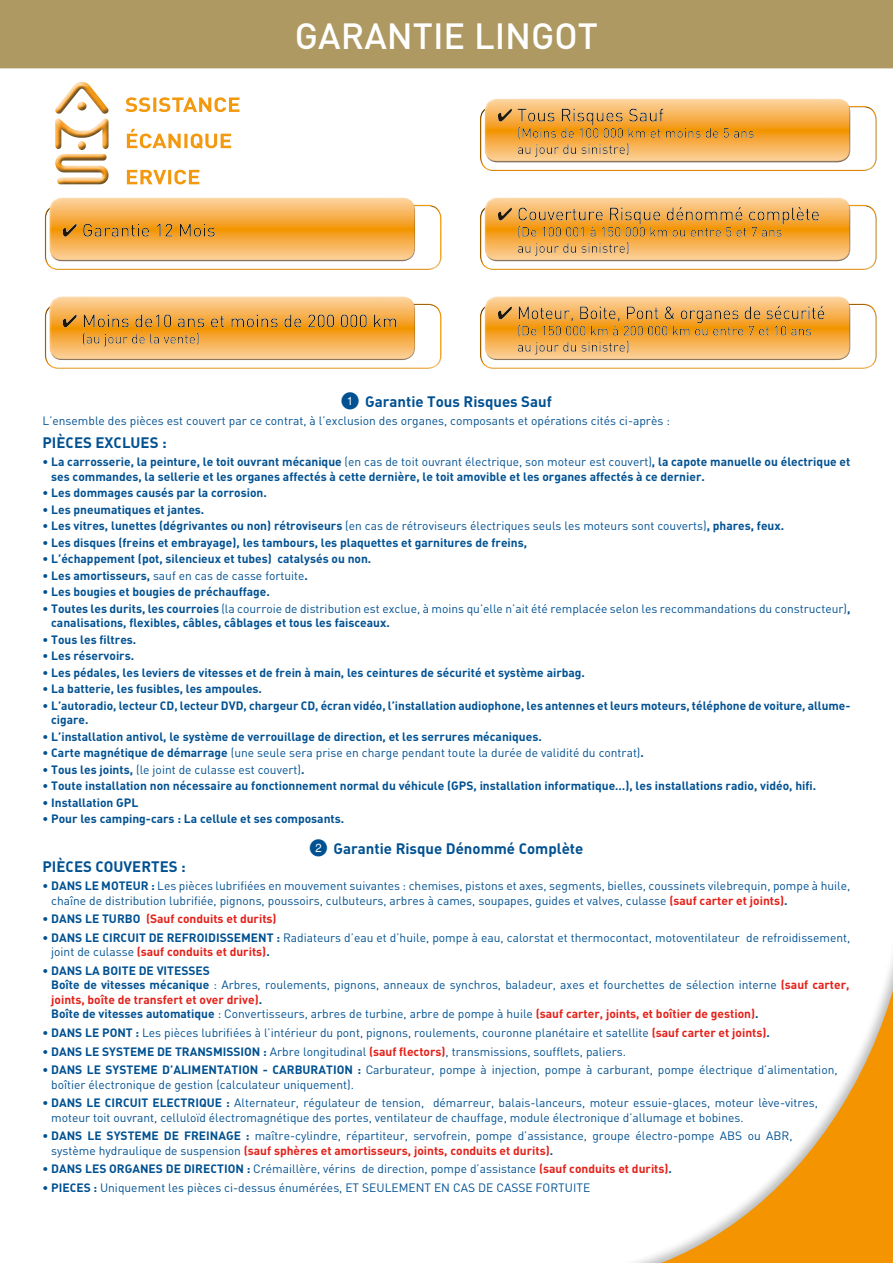
<style>
.page{position:relative;width:893px;height:1263px;background:#fff}
.page>*{position:absolute;margin:0;border:0;box-sizing:border-box;transform-origin:0 0}
.t1{font:500 36px "DIN";color:#fff}
.t2{font:700 15px "DIN";color:#005192}
.t3{font:12px/14.4px "DIN";color:#005192}
.t4{font:700 12px/14.4px "DIN";color:#005192}
.t5{font:700 12px "DIN";color:#e32119}
.s1{font-family:"Numerics P03";font-weight:400;font-size:18px}
.s2{font-weight:400}
.s3{font-weight:700}
.s4{font-weight:700;color:#e32119}
.s5{color:#005192}
</style>
<div class="page">
<div style="left:479px;top:107px;width:400px;height:66px;background:#1a171c;opacity:.75"></div>
<div style="left:482px;top:97px;width:369px;height:59px;background:#fff;opacity:.75"></div>
<div style="left:484px;top:102px;width:368px;height:63px;background:#1a171c;opacity:.75"></div>
<div style="left:479px;top:206px;width:400px;height:65px;background:#1a171c;opacity:.75"></div>
<div style="left:482px;top:196px;width:369px;height:59px;background:#fff;opacity:.75"></div>
<div style="left:484px;top:201px;width:368px;height:62px;background:#1a171c;opacity:.75"></div>
<div style="left:44px;top:206px;width:400px;height:65px;background:#1a171c;opacity:.75"></div>
<div style="left:47px;top:196px;width:369px;height:59px;background:#fff;opacity:.75"></div>
<div style="left:48px;top:201px;width:369px;height:62px;background:#1a171c;opacity:.75"></div>
<div style="left:479px;top:304px;width:400px;height:66px;background:#1a171c;opacity:.75"></div>
<div style="left:482px;top:295px;width:369px;height:59px;background:#fff;opacity:.75"></div>
<div style="left:484px;top:300px;width:368px;height:62px;background:#1a171c;opacity:.75"></div>
<div style="left:44px;top:304px;width:400px;height:66px;background:#1a171c;opacity:.75"></div>
<div style="left:47px;top:295px;width:369px;height:59px;background:#fff;opacity:.75"></div>
<div style="left:48px;top:300px;width:369px;height:62px;background:#1a171c;opacity:.75"></div>
<svg style="left:127px;top:170px;width:72px;height:14px"></svg>
<svg style="left:127px;top:129px;width:104px;height:20px"></svg>
<svg style="left:125px;top:97px;width:114px;height:15px"></svg>
<img style="left:55px;top:154px;width:54px;height:30px">
<img style="left:55px;top:119px;width:54px;height:30px">
<img style="left:75px;top:82px;width:14px;height:3px">
<img style="left:55px;top:85px;width:54px;height:29px">
<div style="left:0;top:0;width:893px;height:68px;background:#ae9962"></div>
<svg style="left:635px;top:956px;width:258px;height:307px"></svg>
<h1 class="t1" style="left:295px;top:13px;width:305px">GARANTIE LINGOT</h1>
<p class="t2" style="left:341px;top:391px;width:212px"><span class="s1">Q</span> Garantie Tous Risques Sauf</p>
<p class="t3" style="left:43px;top:414px;width:629px">L’ensemble des pièces est couvert par ce contrat, à l’exclusion des organes, composants et opérations cités ci-après :</p>
<p class="t2" style="left:43px;top:432px;width:126px">PIèCES EXCLUES :</p>
<p class="t4" style="left:51px;top:454px;width:801px;text-indent:-9px">• La carrosserie, la peinture, le toit ouvrant mécanique <span class="s2">(en cas de toit ouvrant électrique, son moteur est couvert)</span>, la capote manuelle ou électrique et ses commandes, la sellerie et les organes affectés à cette dernière, le toit amovible et les organes affectés à ce dernier.</p>
<p class="t4" style="left:43px;top:485px;width:226px">• Les dommages causés par la corrosion.</p>
<p class="t4" style="left:43px;top:502px;width:163px">• Les pneumatiques et jantes.</p>
<p class="t4" style="left:43px;top:518px;width:743px">• Les vitres, lunettes (dégrivantes ou non) rétroviseurs <span class="s2">(en cas de rétroviseurs électriques seuls les moteurs sont couverts)</span>, phares, feux.</p>
<p class="t4" style="left:43px;top:535px;width:486px">• Les disques (freins et embrayage), les tambours, les plaquettes et garnitures de freins,</p>
<p class="t4" style="left:43px;top:551px;width:330px">• L’échappement (pot, silencieux et tubes) catalysés ou non.</p>
<p class="t3" style="left:43px;top:568px;width:267px"><span class="s3">• Les amortisseurs,</span> sauf en cas de casse fortuite<span class="s3">.</span></p>
<p class="t4" style="left:43px;top:584px;width:229px">• Les bougies et bougies de préchauffage.</p>
<p class="t3" style="left:51px;top:601px;width:801px;text-indent:-9px"><span class="s3">• Toutes les durits, les courroies</span> (la courroie de distribution est exclue, à moins qu’elle n’ait été remplacée selon les recommandations du constructeur)<span class="s3">, canalisations, flexibles, câbles, câblages et tous les faisceaux.</span></p>
<p class="t4" style="left:43px;top:632px;width:95px">• Tous les filtres.</p>
<p class="t4" style="left:43px;top:648px;width:93px">• Les réservoirs.</p>
<p class="t4" style="left:43px;top:665px;width:544px">• Les pédales, les leviers de vitesses et de frein à main, les ceintures de sécurité et système airbag.</p>
<p class="t4" style="left:43px;top:681px;width:221px">• La batterie, les fusibles, les ampoules.</p>
<p class="t4" style="left:51px;top:698px;width:801px;text-indent:-9px">• L’autoradio, lecteur CD, lecteur DVD, chargeur CD, écran vidéo, l’installation audiophone, les antennes et leurs moteurs, téléphone de voiture, allume&shy;cigare.</p>
<p class="t4" style="left:43px;top:729px;width:501px">• L’installation antivol, le système de verrouillage de direction, et les serrures mécaniques.</p>
<p class="t3" style="left:43px;top:746px;width:603px"><span class="s3">• Carte magnétique de démarrage</span> (une seule sera prise en charge pendant toute la durée de validité du contrat)<span class="s3">.</span></p>
<p class="t3" style="left:43px;top:762px;width:263px"><span class="s3">• Tous les joints,</span> (le joint de culasse est couvert)<span class="s3">.</span></p>
<p class="t4" style="left:43px;top:778px;width:775px">• Toute installation non nécessaire au fonctionnement normal du véhicule (GPS, installation informatique…), les installations radio, vidéo, hifi.</p>
<p class="t4" style="left:43px;top:795px;width:97px">• Installation GPL</p>
<p class="t4" style="left:43px;top:811px;width:303px">• Pour les camping-cars : La cellule et ses composants.</p>
<p class="t2" style="left:310px;top:838px;width:275px"><span class="s1">W</span> Garantie Risque Dénommé Complète</p>
<p class="t2" style="left:43px;top:856px;width:91px">PIèCES couvertes</p>
<p class="t2" style="left:181px;top:856px;width:6px">:</p>
<p class="t3" style="left:51px;top:878px;width:801px;text-indent:-9px"><span class="s3">• DANS LE MOTEUR :</span> Les pièces lubrifiées en mouvement suivantes : chemises, pistons et axes, segments, bielles, coussinets vilebrequin, pompe à huile, chaîne de distribution lubrifiée, pignons, poussoirs, culbuteurs, arbres à cames, soupapes, guides et valves, culasse <span class="s4">(sauf carter et joints)</span><span class="s3">.</span></p>
<p class="t5" style="left:43px;top:911px;width:236px"><span class="s5">• DANS LE TURBO</span> (Sauf conduits et durits)</p>
<p class="t3" style="left:51px;top:930px;width:801px;text-indent:-9px"><span class="s3">• DANS LE CIRCUIT DE REFROIDISSEMENT :</span> Radiateurs d’eau et d’huile, pompe à eau, calorstat et thermocontact, motoventilateur de refroidissement, joint de culasse <span class="s4">(sauf conduits et durits)</span><span class="s3">.</span></p>
<p class="t3" style="left:51px;top:963px;width:800px;text-indent:-9px"><span class="s3">• DANS LA BOITE DE VITESSES<br>Boîte de vitesses mécanique</span> : Arbres, roulements, pignons, anneaux de synchros, baladeur, axes et fourchettes de sélection interne <span class="s4">(sauf carter, joints, boîte de transfert et over drive)</span><span class="s3">.<br>Boîte de vitesses automatique</span> : Convertisseurs, arbres de turbine, arbre de pompe à huile <span class="s4">(sauf carter, joints, et boîtier de gestion)</span><span class="s3">.</span></p>
<p class="t3" style="left:43px;top:1025px;width:729px"><span class="s3">• DANS LE PONT :</span> Les pièces lubrifiées à l’intérieur du pont, pignons, roulements, couronne planétaire et satellite <span class="s4">(sauf carter et joints)</span><span class="s3">.</span></p>
<p class="t3" style="left:43px;top:1044px;width:585px"><span class="s3">• DANS LE SYSTEME DE TRANSMISSION :</span> Arbre longitudinal <span class="s4">(sauf flectors)</span>, transmissions, soufflets, paliers.</p>
<p class="t3" style="left:51px;top:1062px;width:788px;text-indent:-9px"><span class="s3">• DANS LE SYSTEME D’ALIMENTATION - CARBURATION :</span> Carburateur, pompe à injection, pompe à carburant, pompe électrique d’alimentation, boîtier électronique de gestion (calculateur uniquement).</p>
<p class="t3" style="left:51px;top:1095px;width:768px;text-indent:-9px"><span class="s3">• DANS LE CIRCUIT ELECTRIQUE :</span> Alternateur, régulateur de tension, démarreur, balais-lanceurs, moteur essuie-glaces, moteur lève-vitres, moteur toit ouvrant, celluloïd électromagnétique des portes, ventilateur de chauffage, module électronique d’allumage et bobines.</p>
<p class="t3" style="left:51px;top:1128px;width:743px;text-indent:-9px"><span class="s3">• DANS LE SYSTEME DE FREINAGE :</span> maître-cylindre, répartiteur, servofrein, pompe d’assistance, groupe électro-pompe ABS ou ABR, système hydraulique de suspension <span class="s4">(sauf sphères et amortisseurs, joints, conduits et durits)</span><span class="s3">.</span></p>
<p class="t3" style="left:43px;top:1161px;width:631px"><span class="s3">• DANS LES ORGANES DE DIRECTION :</span> Crémaillère, vérins de direction, pompe d’assistance <span class="s4">(sauf conduits et durits)</span><span class="s3">.</span></p>
<p class="t3" style="left:43px;top:1180px;width:549px"><span class="s3">• PIECES :</span> Uniquement les pièces ci-dessus énumérées, ET SEULEMENT EN CAS DE CASSE FORTUITE</p>
</div>
